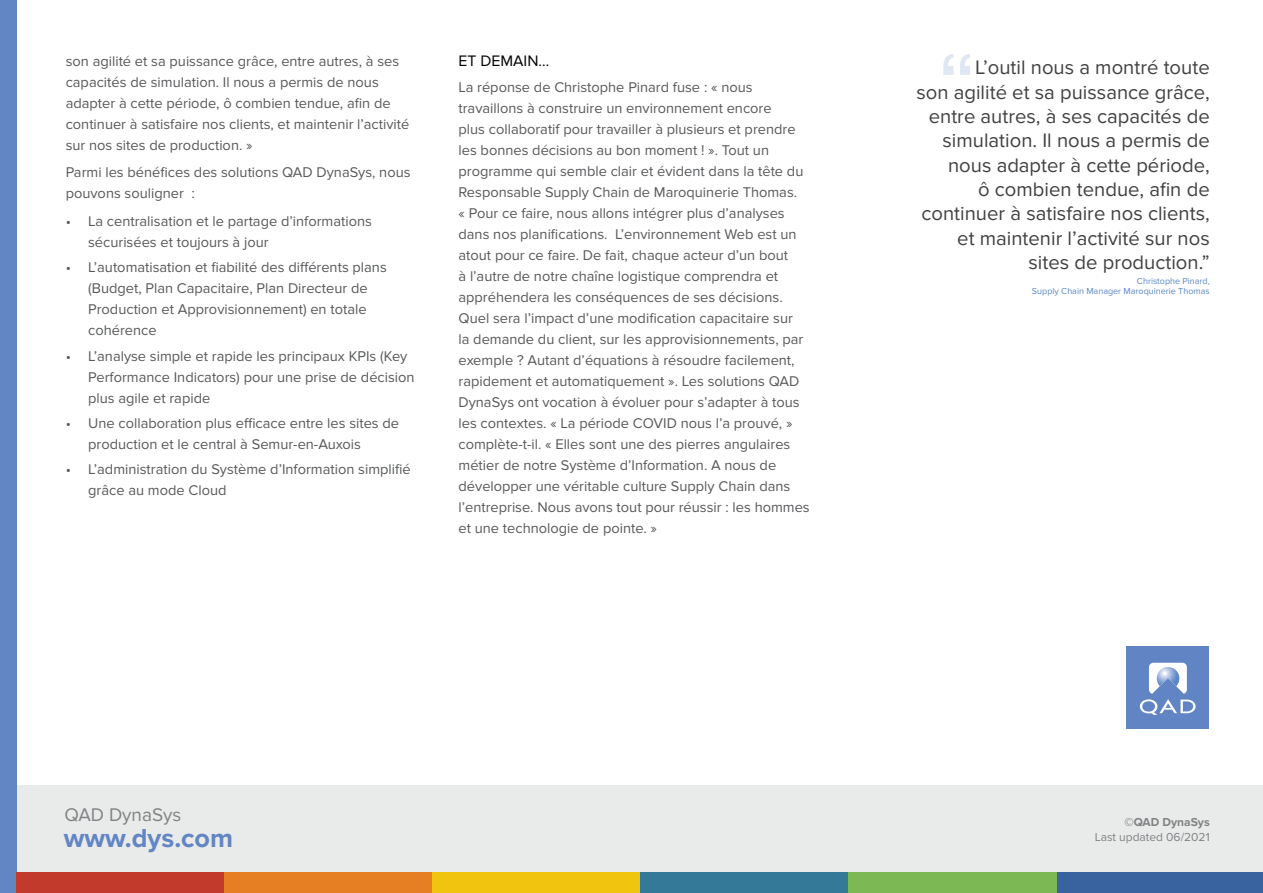
<style>
.page{position:relative;width:1263px;height:893px;background:#fff}
.page>*{position:absolute;margin:0;border:0;box-sizing:border-box;transform-origin:0 0}
.t1{font:700 27px "Proxima Nova";color:#6285c4}
.Call_Out_Content{font:20.25px/24.3px "Proxima Nova";color:#414042;text-align:right}
.t2{font:19.05px "Proxima Nova";color:#808284}
.Sub_Head{font:15.75px "Proxima Nova";color:#000}
.Standard_Text{font:14.7px/21px "Proxima Nova";color:#58595b}
.t3{font:12px "Proxima Nova";color:#808284}
.t4{font:700 12px "Proxima Nova";color:#808284}
.Call_Out_Contact{font:9px "Proxima Nova";color:#5a87c6}
</style>
<div class="page">
<svg style="left:943px;top:54px;width:27px;height:21px"></svg>
<div style="left:0;top:785px;width:1263px;height:108px;background:#e9eaea"></div>
<div style="left:1126px;top:647px;width:83px;height:82px;background:#6185c4"></div>
<svg style="left:1140px;top:663px;width:55px;height:52px"></svg>
<div style="left:0;top:0;width:17px;height:893px;background:#6285c4"></div>
<div style="left:17px;top:872px;width:207px;height:21px;background:#c13a2b"></div>
<div style="left:224px;top:872px;width:208px;height:21px;background:#e67f23"></div>
<div style="left:432px;top:872px;width:208px;height:21px;background:#f1c410"></div>
<div style="left:640px;top:872px;width:208px;height:21px;background:#347998"></div>
<div style="left:1055px;top:872px;width:208px;height:21px;background:#38639f"></div>
<div style="left:848px;top:872px;width:209px;height:21px;background:#7cb854"></div>
<p class="Standard_Text" style="left:66px;top:50px;width:345px">son agilité et sa puissance grâce, entre autres, à ses capacités de simulation. Il nous a permis de nous adapter à cette période, ô combien tendue, afin de continuer à satisfaire nos clients, et maintenir l’activité sur nos sites de production. »</p>
<p class="Standard_Text" style="left:66px;top:162px;width:346px">Parmi les bénéfices des solutions QAD DynaSys, nous pouvons souligner :</p>
<p class="Standard_Text" style="left:88px;top:211px;width:285px;text-indent:-22px">• La centralisation et le partage d’informations sécurisées et toujours à jour</p>
<p class="Standard_Text" style="left:88px;top:257px;width:300px;text-indent:-22px">• L’automatisation et fiabilité des différents plans (Budget, Plan Capacitaire, Plan Directeur de Production et Approvisionnement) en totale cohérence</p>
<p class="Standard_Text" style="left:88px;top:345px;width:328px;text-indent:-22px">• L’analyse simple et rapide les principaux KPIs (Key<br>Performance Indicators) pour une prise de décision plus agile et rapide</p>
<p class="Standard_Text" style="left:88px;top:413px;width:312px;text-indent:-22px">• Une collaboration plus efficace entre les sites de production et le central à Semur-en-Auxois</p>
<p class="Standard_Text" style="left:88px;top:459px;width:324px;text-indent:-22px">• L’administration du Système d’Information simplifié grâce au mode Cloud</p>
<p class="Sub_Head" style="left:458px;top:52px;width:92px">ET DEMAIN…</p>
<p class="Standard_Text" style="left:458px;top:77px;width:353px">La réponse de Christophe Pinard fuse : « nous travaillons à construire un environnement encore<br>plus collaboratif pour travailler à plusieurs et prendre les bonnes décisions au bon moment ! ». Tout un programme qui semble clair et évident dans la tête du Responsable Supply Chain de Maroquinerie Thomas.<br>« Pour ce faire, nous allons intégrer plus d’analyses dans nos planifications. L’environnement Web est un atout pour ce faire. De fait, chaque acteur d’un bout<br>à l’autre de notre chaîne logistique comprendra et appréhendera les conséquences de ses décisions.<br>Quel sera l’impact d’une modification capacitaire sur<br>la demande du client, sur les approvisionnements, par exemple ? Autant d’équations à résoudre facilement, rapidement et automatiquement ». Les solutions QAD DynaSys ont vocation à évoluer pour s’adapter à tous les contextes. « La période COVID nous l’a prouvé, » complète-t-il. « Elles sont une des pierres angulaires métier de notre Système d’Information. A nous de développer une véritable culture Supply Chain dans l’entreprise. Nous avons tout pour réussir : les hommes et une technologie de pointe. »</p>
<p class="Call_Out_Content" style="left:916px;top:56px;width:295px">L’outil nous a montré toute<br>son agilité et sa puissance grâce, entre autres, à ses capacités de simulation. Il nous a permis de nous adapter à cette période,<br>ô combien tendue, afin de continuer à satisfaire nos clients, et maintenir l’activité sur nos sites de production.”</p>
<p class="Call_Out_Contact" style="left:1137px;top:276px;width:74px">Christophe Pinard,</p>
<p class="Call_Out_Contact" style="left:1032px;top:286px;width:179px">Supply Chain Manager Maroquinerie Thomas</p>
<p class="t2" style="left:64px;top:804px;width:118px">QAD DynaSys</p>
<h1 class="t1" style="left:64px;top:818px;width:171px">www.dys.com</h1>
<p class="t4" style="left:1124px;top:813px;width:87px">©QAD DynaSys</p>
<p class="t3" style="left:1095px;top:830px;width:116px">Last updated 06/2021</p>
</div>
